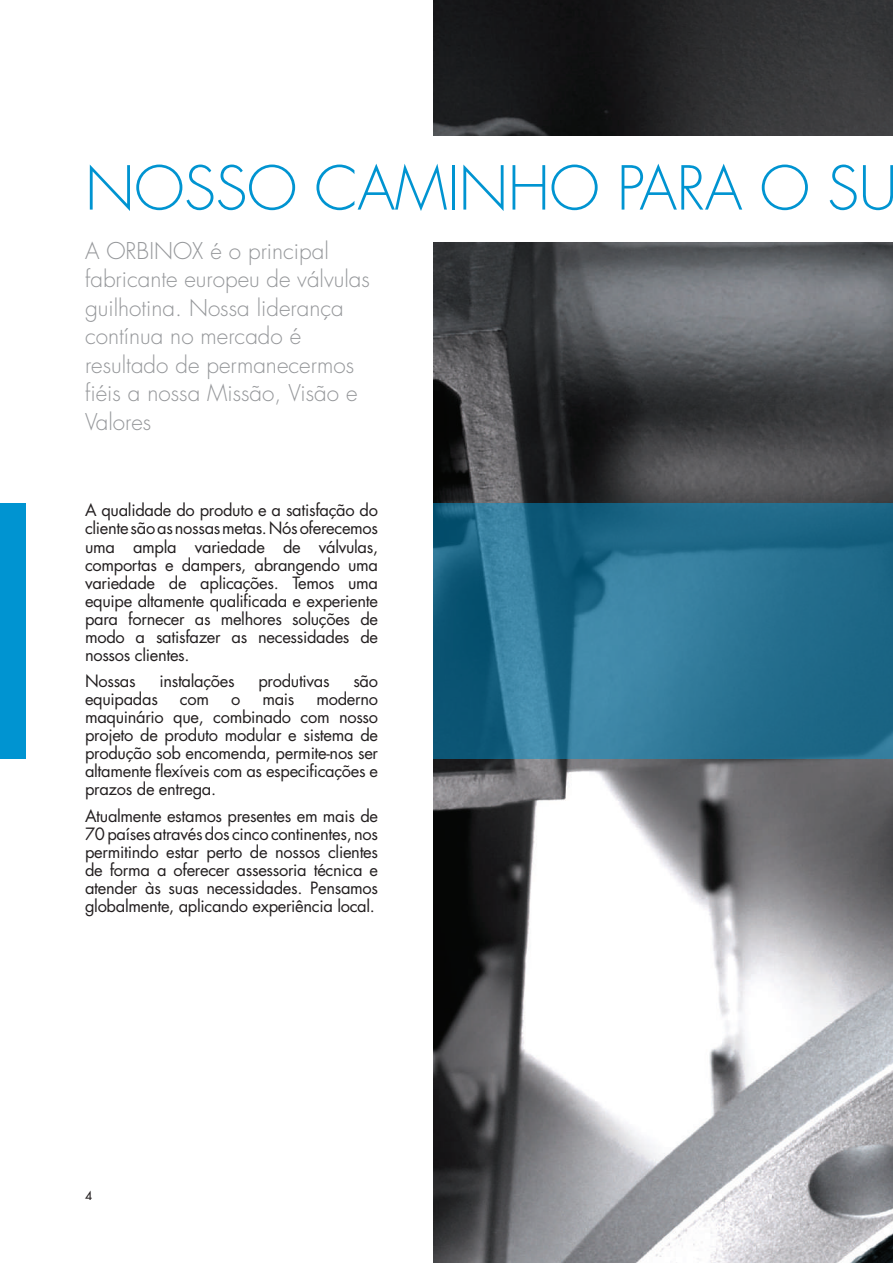
<style>
.page{position:relative;width:893px;height:1263px;background:#fff}
.page>*{position:absolute;margin:0;border:0;box-sizing:border-box;transform-origin:0 0}
.t1{font:300 58.95px "Futura";letter-spacing:-.01em;color:#0094d1}
.t2{font:300 22.5px/28.5px "Futura";color:#95979a}
.t3{font:16.5px/18px "Futura";letter-spacing:-.02em;color:#231f20;text-align:justify}
.t4{font:12px "Futura";color:#231f20}
</style>
<div class="page">
<img style="left:433px;top:0;width:460px;height:1263px">
<svg style="left:433px;top:504px;width:460px;height:255px;background:#266f8f"></svg>
<div style="left:419px;top:136px;width:474px;height:105px;background:#fff"></div>
<div style="left:0;top:504px;width:26px;height:255px;background:#0094d1"></div>
<h1 class="t1" style="left:85px;top:150px;width:814px">NOSSO CAMINHO PARA O SU</h1>
<h2 class="t2" style="left:85px;top:236px;width:286px">A ORBINOX é o principal fabricante europeu de válvulas guilhotina. Nossa liderança contínua no mercado é resultado de permanecermos fiéis a nossa Missão, Visão e<br>Valores</h2>
<p class="t3" style="left:85px;top:501px;width:295px">A qualidade do produto e a satisfação do cliente são as nossas metas. Nós oferecemos uma ampla variedade de válvulas, comportas e dampers, abrangendo uma variedade de aplicações. Temos uma equipe altamente qualificada e experiente para fornecer as melhores soluções de modo a satisfazer as necessidades de nossos clientes.</p>
<p class="t3" style="left:85px;top:672px;width:52px">Nossas</p>
<p class="t3" style="left:159px;top:672px;width:77px">instalações</p>
<p class="t3" style="left:258px;top:672px;width:73px">produtivas</p>
<p class="t3" style="left:353px;top:672px;width:26px">são</p>
<p class="t3" style="left:85px;top:690px;width:74px">equipadas</p>
<p class="t3" style="left:180px;top:690px;width:31px">com</p>
<p class="t3" style="left:231px;top:690px;width:11px">o</p>
<p class="t3" style="left:262px;top:690px;width:34px">mais</p>
<p class="t3" style="left:85px;top:690px;width:295px;text-indent:231px">moderno maquinário que, combinado com nosso projeto de produto modular e sistema de produção sob encomenda, permite-nos ser altamente flexíveis com as especificações e prazos de entrega.</p>
<p class="t3" style="left:85px;top:806px;width:295px">Atualmente estamos presentes em mais de 70 países através dos cinco continentes, nos permitindo estar perto de nossos clientes de forma a oferecer assessoria técnica e atender às suas necessidades. Pensamos globalmente, aplicando experiência local.</p>
<p class="t4" style="left:85px;top:1188px;width:8px">4</p>
</div>
